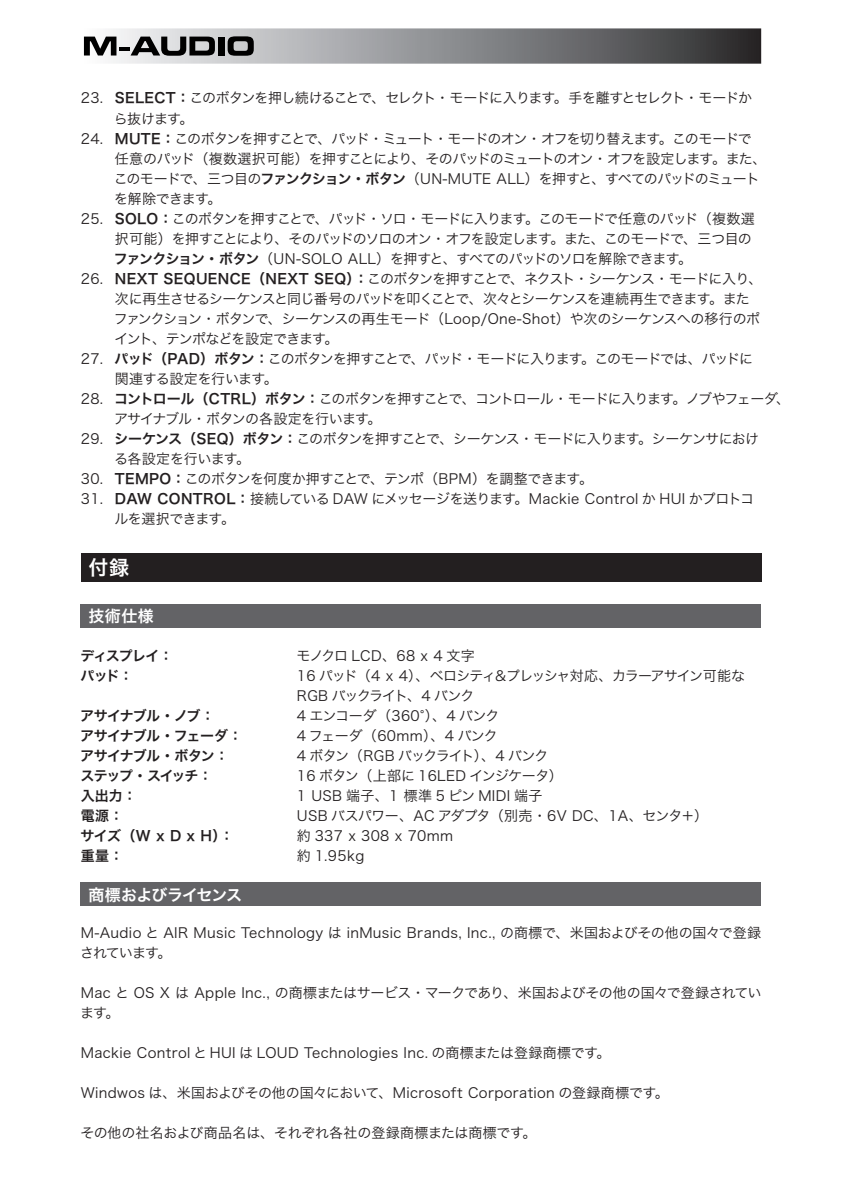
<style>
.page{position:relative;width:842px;height:1191px;background:#fff}
.page>*{position:absolute;margin:0;border:0;box-sizing:border-box;transform-origin:0 0}
.t1{font:20px "Hira Kaku Pro W6";color:#fff}
.t2{font:16px "Hira Kaku Pro W6";letter-spacing:-.04em;color:#fff}
.t3{font:14px/20px "Hira Kaku Pro W3";letter-spacing:-.05em;color:#231f20}
.t4{font:14px/20px "Hira Kaku Pro W3";letter-spacing:-.03em;color:#231f20}
.t5{font:14px/20px "Hira Kaku Pro W3";letter-spacing:-.065em;color:#231f20}
.t6{font:14px/20px "Hira Kaku Pro W3";letter-spacing:.025em;color:#231f20}
.t7{font:14px/20px "Hira Kaku Pro W3";letter-spacing:-.06em;color:#231f20}
.t8{font:14px/20px "Hira Kaku Pro W3";letter-spacing:-.055em;color:#231f20}
.t9{font:14px/20px "Hira Kaku Pro W3";letter-spacing:-.075em;color:#231f20}
.t10{font:14px "Hira Kaku Pro W6";letter-spacing:-.055em;color:#231f20}
.t11{font:14px/20px "Hira Kaku Pro W3";letter-spacing:-.07em;color:#231f20}
.t12{font:14px "Hira Kaku Pro W3";letter-spacing:-.005em;color:#231f20}
.t13{font:14px "Hira Kaku Pro W3";letter-spacing:-.01em;color:#231f20}
.t14{font:14px "Hira Kaku Pro W6";letter-spacing:-.09em;color:#231f20}
.s1{font-family:"Hira Kaku Pro W6"}
</style>
<div class="page">
<div style="left:81px;top:28px;width:680px;height:36px;background:linear-gradient(to right,#f8f9fc,#2f2f31)"></div>
<svg style="left:84px;top:37px;width:32px;height:18px"></svg>
<hr style="left:120px;top:47px;width:10px;height:4px;background:#000">
<svg style="left:131px;top:37px;width:84px;height:19px;background:#636364"></svg>
<div style="left:218px;top:37px;width:6px;height:18px;background:#000"></div>
<svg style="left:228px;top:36px;width:26px;height:20px"></svg>
<div style="left:81px;top:553px;width:680px;height:28px;background:#231f20"></div>
<div style="left:81px;top:604px;width:680px;height:23px;background:#636366"></div>
<div style="left:81px;top:882px;width:680px;height:24px;background:#636366"></div>
<p class="t11" style="left:114px;top:87px;width:640px;text-indent:-33px">23. <span class="s1">SELECT：</span>このボタンを押し続けることで、セレクト・モードに入ります。手を離すとセレクト・モードから抜けます。</p>
<p class="t5" style="left:114px;top:127px;width:654px;text-indent:-33px">24. <span class="s1">MUTE：</span>このボタンを押すことで、パッド・ミュート・モードのオン・オフを切り替えます。このモードで任意のパッド（複数選択可能）を押すことにより、そのパッドのミュートのオン・オフを設定します。また、このモードで、三つ目の<span class="s1">ファンクション・ボタン</span>（UN-MUTE ALL）を押すと、すべてのパッドのミュートを解除できます。</p>
<p class="t7" style="left:114px;top:207px;width:642px;text-indent:-33px">25. <span class="s1">SOLO：</span>このボタンを押すことで、パッド・ソロ・モードに入ります。このモードで任意のパッド（複数選択可能）を押すことにより、そのパッドのソロのオン・オフを設定します。また、このモードで、三つ目の<span class="s1">ファンクション・ボタン</span>（UN-SOLO ALL）を押すと、すべてのパッドのソロを解除できます。</p>
<p class="t3" style="left:114px;top:267px;width:650px;text-indent:-33px">26. <span class="s1">NEXT SEQUENCE（NEXT SEQ）：</span>このボタンを押すことで、ネクスト・シーケンス・モードに入り、次に再生させるシーケンスと同じ番号のパッドを叩くことで、次々とシーケンスを連続再生できます。またファンクション・ボタンで、シーケンスの再生モード（Loop/One-Shot）や次のシーケンスへの移行のポイント、テンポなどを設定できます。</p>
<p class="t5" style="left:115px;top:347px;width:640px;text-indent:-34px">27. <span class="s1">パッド（PAD）ボタン：</span>このボタンを押すことで、パッド・モードに入ります。このモードでは、パッドに関連する設定を行います。</p>
<p class="t8" style="left:114px;top:387px;width:677px;text-indent:-33px">28. <span class="s1">コントロール（CTRL）ボタン：</span>このボタンを押すことで、コントロール・モードに入ります。ノブやフェーダ、アサイナブル・ボタンの各設定を行います。</p>
<p class="t3" style="left:114px;top:427px;width:647px;text-indent:-33px">29. <span class="s1">シーケンス（SEQ）ボタン：</span>このボタンを押すことで、シーケンス・モードに入ります。シーケンサにおける各設定を行います。</p>
<p class="t4" style="left:81px;top:467px;width:514px">30. <span class="s1">TEMPO：</span>このボタンを何度か押すことで、テンポ（BPM）を調整できます。</p>
<p class="t4" style="left:114px;top:487px;width:641px;text-indent:-34px">31. <span class="s1">DAW CONTROL：</span>接続している DAW にメッセージを送ります。Mackie Control か HUI かプロトコルを選択できます。</p>
<h1 class="t1" style="left:89px;top:549px;width:42px">付録</h1>
<p class="t2" style="left:89px;top:601px;width:67px">技術仕様</p>
<p class="t10" style="left:80px;top:643px;width:94px">ディスプレイ：</p>
<p class="t6" style="left:296px;top:644px;width:180px">モノクロ LCD、68 x 4 文字</p>
<p class="t10" style="left:81px;top:663px;width:54px">パッド：</p>
<p class="t9" style="left:297px;top:664px;width:450px">16 パッド（4 x 4）、ベロシティ＆プレッシャ対応、カラーアサイン可能な<br>RGB バックライト、4 バンク</p>
<p class="t10" style="left:80px;top:703px;width:136px">アサイナブル・ノブ：</p>
<p class="t4" style="left:297px;top:704px;width:204px">4 エンコーダ（360°）、4 バンク</p>
<p class="t10" style="left:80px;top:723px;width:164px">アサイナブル・フェーダ：</p>
<p class="t4" style="left:297px;top:724px;width:203px">4 フェーダ（60mm）、4 バンク</p>
<p class="t10" style="left:80px;top:743px;width:150px">アサイナブル・ボタン：</p>
<p class="t9" style="left:297px;top:744px;width:253px">4 ボタン（RGB バックライト）、4 バンク</p>
<p class="t14" style="left:80px;top:763px;width:134px">ステップ・スイッチ：</p>
<p class="t13" style="left:297px;top:763px;width:268px">16 ボタン（上部に 16LED インジケータ）</p>
<p class="t10" style="left:81px;top:783px;width:58px">入出力：</p>
<p class="t6" style="left:297px;top:784px;width:247px">1 USB 端子、1 標準 5 ピン MIDI 端子</p>
<p class="t10" style="left:81px;top:803px;width:44px">電源：</p>
<p class="t4" style="left:297px;top:804px;width:413px">USB バスパワー、AC アダプタ（別売・6V DC、1A、センタ＋）</p>
<p class="t10" style="left:80px;top:823px;width:155px">サイズ（W x D x H）：</p>
<p class="t6" style="left:297px;top:824px;width:158px">約 337 x 308 x 70mm</p>
<p class="t10" style="left:81px;top:843px;width:44px">重量：</p>
<p class="t4" style="left:297px;top:844px;width:69px">約 1.95kg</p>
<p class="t2" style="left:89px;top:880px;width:155px">商標およびライセンス</p>
<p class="t6" style="left:80px;top:921px;width:683px">M-Audio と AIR Music Technology は inMusic Brands, Inc., の商標で、米国およびその他の国々で登録されています。</p>
<p class="t4" style="left:80px;top:981px;width:683px">Mac と OS X は Apple Inc., の商標またはサービス・マークであり、米国およびその他の国々で登録されています。</p>
<p class="t6" style="left:81px;top:1041px;width:531px">Mackie Control と HUI は LOUD Technologies Inc. の商標または登録商標です。</p>
<p class="t6" style="left:81px;top:1081px;width:589px">Windwos は、米国およびその他の国々において、Microsoft Corporation の登録商標です。</p>
<p class="t12" style="left:80px;top:1120px;width:457px">その他の社名および商品名は、それぞれ各社の登録商標または商標です。</p>
</div>
